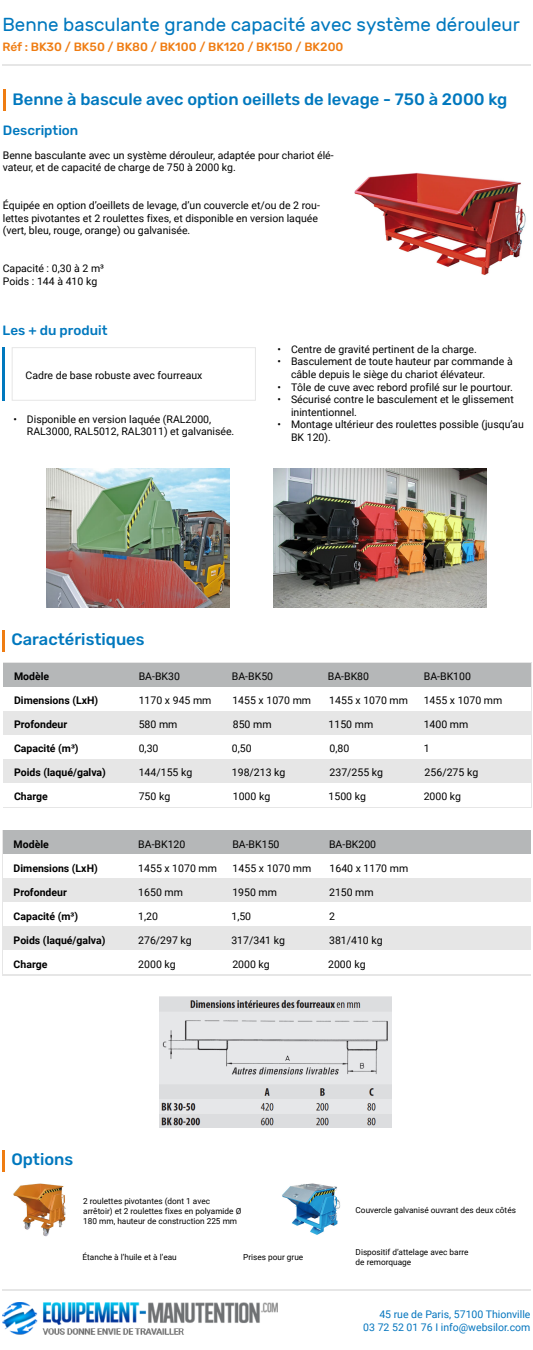
<style>
.page{position:relative;width:533px;height:1350px;background:#fff}
.page>*{position:absolute;margin:0;border:0;box-sizing:border-box;transform-origin:0 0}
.t1{font:18.75px "Rubik";color:#0078be}
.t2{font:500 16.5px "Rubik";color:#0078be}
.t3{font:500 13.5px "Rubik";color:#0078be}
.t4{font:500 12px "Rubik";color:#ef7c12}
.t5{font:10.5px/12.6px "Roboto";color:#000}
.t6{font:700 10.5px "Roboto";color:#000}
.t7{font:10.5px "Roboto";color:#0475be}
.t8{font:8.25px/9.9px "Roboto";color:#000}
</style>
<div class="page">
<hr style="left:2px;top:1290px;width:528px;height:1px;background:#e6e6e6">
<img style="left:2px;top:1303px;width:276px;height:32px">
<hr style="left:3px;top:89px;width:3px;height:22px;background:#ef7c12">
<hr style="left:2px;top:348px;width:3px;height:53px;background:#0078be">
<div style="left:12px;top:347px;width:244px;height:54px;border:1px solid #e6e6e6"></div>
<hr style="left:3px;top:630px;width:2px;height:22px;background:#ef7c12">
<div style="left:4px;top:663px;width:527px;height:24px;background:#b5b7b8"></div>
<div style="left:4px;top:711px;width:527px;height:24px;background:#e6e6e6"></div>
<div style="left:4px;top:759px;width:527px;height:24px;background:#e6e6e6"></div>
<hr style="left:2px;top:64px;width:528px;height:2px;background:#e6e6e6">
<hr style="left:2px;top:1150px;width:3px;height:22px;background:#ef7c12">
<div style="left:3px;top:830px;width:527px;height:24px;background:#b5b7b8"></div>
<div style="left:3px;top:878px;width:527px;height:24px;background:#e6e6e6"></div>
<div style="left:3px;top:926px;width:527px;height:24px;background:#e6e6e6"></div>
<img style="left:13px;top:1183px;width:53px;height:54px">
<img style="left:282px;top:1183px;width:58px;height:52px">
<img style="left:160px;top:996px;width:231px;height:131px">
<img style="left:47px;top:468px;width:183px;height:140px">
<img style="left:354px;top:173px;width:172px;height:102px">
<img style="left:273px;top:469px;width:213px;height:139px">
<p class="t1" style="left:2px;top:14px;width:518px">Benne basculante grande capacité avec système dérouleur</p>
<p class="t4" style="left:2px;top:40px;width:342px">Réf : BK30 / BK50 / BK80 / BK100 / BK120 / BK150 / BK200</p>
<p class="t2" style="left:12px;top:90px;width:496px">Benne à bascule avec option oeillets de levage - 750 à 2000 kg</p>
<p class="t3" style="left:3px;top:122px;width:77px">Description</p>
<p class="t5" style="left:3px;top:148px;width:332px">Benne basculante avec un système dérouleur, adaptée pour chariot élé&shy;vateur, et de capacité de charge de 750 à 2000 kg.</p>
<p class="t5" style="left:3px;top:199px;width:318px">Équipée en option d’oeillets de levage, d’un couvercle et/ou de 2 rou&shy;lettes pivotantes et 2 roulettes fixes, et disponible en version laquée (vert, bleu, rouge, orange) ou galvanisée.</p>
<p class="t5" style="left:3px;top:262px;width:103px">Capacité : 0,30 à 2 m³</p>
<p class="t5" style="left:3px;top:274px;width:96px">Poids : 144 à 410 kg</p>
<p class="t3" style="left:3px;top:323px;width:106px">Les + du produit</p>
<p class="t5" style="left:26px;top:369px;width:178px">Cadre de base robuste avec fourreaux</p>
<p class="t5" style="left:277px;top:342px;width:201px">• Centre de gravité pertinent de la charge.</p>
<p class="t5" style="left:291px;top:355px;width:223px;text-indent:-14px">• Basculement de toute hauteur par commande à câble depuis le siège du chariot élévateur.</p>
<p class="t5" style="left:277px;top:380px;width:237px">• Tôle de cuve avec rebord profilé sur le pourtour.</p>
<p class="t5" style="left:291px;top:393px;width:224px;text-indent:-14px">• Sécurisé contre le basculement et le glissement inintentionnel.</p>
<p class="t5" style="left:291px;top:418px;width:234px;text-indent:-14px">• Montage ultérieur des roulettes possible (jusqu’au<br>BK 120).</p>
<p class="t5" style="left:27px;top:412px;width:209px;text-indent:-14px">• Disponible en version laquée (RAL2000,<br>RAL3000, RAL5012, RAL3011) et galvanisée.</p>
<p class="t2" style="left:11px;top:630px;width:134px">Caractéristiques</p>
<p class="t6" style="left:14px;top:669px;width:37px">Modèle</p>
<p class="t5" style="left:139px;top:670px;width:43px">BA-BK30</p>
<p class="t5" style="left:232px;top:670px;width:43px">BA-BK50</p>
<p class="t5" style="left:328px;top:670px;width:43px">BA-BK80</p>
<p class="t5" style="left:423px;top:670px;width:49px">BA-BK100</p>
<p class="t6" style="left:14px;top:693px;width:86px">Dimensions (LxH)</p>
<p class="t5" style="left:139px;top:694px;width:74px">1170 x 945 mm</p>
<p class="t5" style="left:232px;top:694px;width:80px">1455 x 1070 mm</p>
<p class="t5" style="left:329px;top:694px;width:80px">1455 x 1070 mm</p>
<p class="t5" style="left:423px;top:694px;width:80px">1455 x 1070 mm</p>
<p class="t6" style="left:14px;top:741px;width:66px">Capacité (m³)</p>
<p class="t5" style="left:139px;top:742px;width:21px">0,30</p>
<p class="t5" style="left:232px;top:742px;width:21px">0,50</p>
<p class="t5" style="left:329px;top:742px;width:21px">0,80</p>
<p class="t5" style="left:423px;top:742px;width:7px">1</p>
<p class="t6" style="left:14px;top:717px;width:55px">Profondeur</p>
<p class="t5" style="left:139px;top:718px;width:40px">580 mm</p>
<p class="t5" style="left:233px;top:718px;width:40px">850 mm</p>
<p class="t5" style="left:328px;top:718px;width:46px">1150 mm</p>
<p class="t5" style="left:423px;top:718px;width:46px">1400 mm</p>
<p class="t6" style="left:14px;top:765px;width:93px">Poids (laqué/galva)</p>
<p class="t5" style="left:139px;top:766px;width:55px">144/155 kg</p>
<p class="t5" style="left:232px;top:766px;width:55px">198/213 kg</p>
<p class="t5" style="left:329px;top:766px;width:55px">237/255 kg</p>
<p class="t5" style="left:424px;top:766px;width:55px">256/275 kg</p>
<p class="t6" style="left:14px;top:789px;width:35px">Charge</p>
<p class="t5" style="left:139px;top:790px;width:33px">750 kg</p>
<p class="t5" style="left:233px;top:790px;width:39px">1000 kg</p>
<p class="t5" style="left:328px;top:790px;width:39px">1500 kg</p>
<p class="t5" style="left:423px;top:790px;width:39px">2000 kg</p>
<p class="t6" style="left:14px;top:837px;width:37px">Modèle</p>
<p class="t5" style="left:138px;top:837px;width:49px">BA-BK120</p>
<p class="t5" style="left:232px;top:837px;width:49px">BA-BK150</p>
<p class="t5" style="left:329px;top:837px;width:49px">BA-BK200</p>
<p class="t6" style="left:14px;top:861px;width:86px">Dimensions (LxH)</p>
<p class="t5" style="left:138px;top:861px;width:80px">1455 x 1070 mm</p>
<p class="t5" style="left:232px;top:861px;width:80px">1455 x 1070 mm</p>
<p class="t5" style="left:329px;top:861px;width:80px">1640 x 1170 mm</p>
<p class="t6" style="left:14px;top:909px;width:66px">Capacité (m³)</p>
<p class="t5" style="left:138px;top:909px;width:21px">1,20</p>
<p class="t5" style="left:231px;top:909px;width:21px">1,50</p>
<p class="t5" style="left:329px;top:909px;width:7px">2</p>
<p class="t6" style="left:14px;top:885px;width:55px">Profondeur</p>
<p class="t5" style="left:138px;top:885px;width:46px">1650 mm</p>
<p class="t5" style="left:232px;top:885px;width:46px">1950 mm</p>
<p class="t5" style="left:329px;top:885px;width:46px">2150 mm</p>
<p class="t6" style="left:14px;top:933px;width:93px">Poids (laqué/galva)</p>
<p class="t5" style="left:138px;top:933px;width:55px">276/297 kg</p>
<p class="t5" style="left:231px;top:933px;width:55px">317/341 kg</p>
<p class="t5" style="left:329px;top:933px;width:55px">381/410 kg</p>
<p class="t6" style="left:14px;top:957px;width:35px">Charge</p>
<p class="t5" style="left:138px;top:957px;width:39px">2000 kg</p>
<p class="t5" style="left:232px;top:957px;width:39px">2000 kg</p>
<p class="t5" style="left:328px;top:957px;width:39px">2000 kg</p>
<p class="t2" style="left:11px;top:1150px;width:63px">Options</p>
<p class="t8" style="left:83px;top:1196px;width:128px">2 roulettes pivotantes (dont 1 avec</p>
<p class="t8" style="left:83px;top:1206px;width:159px">arrêtoir) et 2 roulettes fixes en polyamide Ø<br>180 mm, hauteur de construction 225 mm</p>
<p class="t8" style="left:355px;top:1205px;width:162px">Couvercle galvanisé ouvrant des deux côtés</p>
<p class="t8" style="left:355px;top:1247px;width:114px">Dispositif d’attelage avec barre de remorquage</p>
<p class="t8" style="left:82px;top:1252px;width:96px">Étanche à l’huile et à l’eau</p>
<p class="t8" style="left:243px;top:1252px;width:61px">Prises pour grue</p>
<p class="t7" style="left:379px;top:1307px;width:152px">45 rue de Paris, 57100 Thionville</p>
<p class="t7" style="left:363px;top:1320px;width:169px">03 72 52 01 76 I info@websilor.com</p>
</div>
